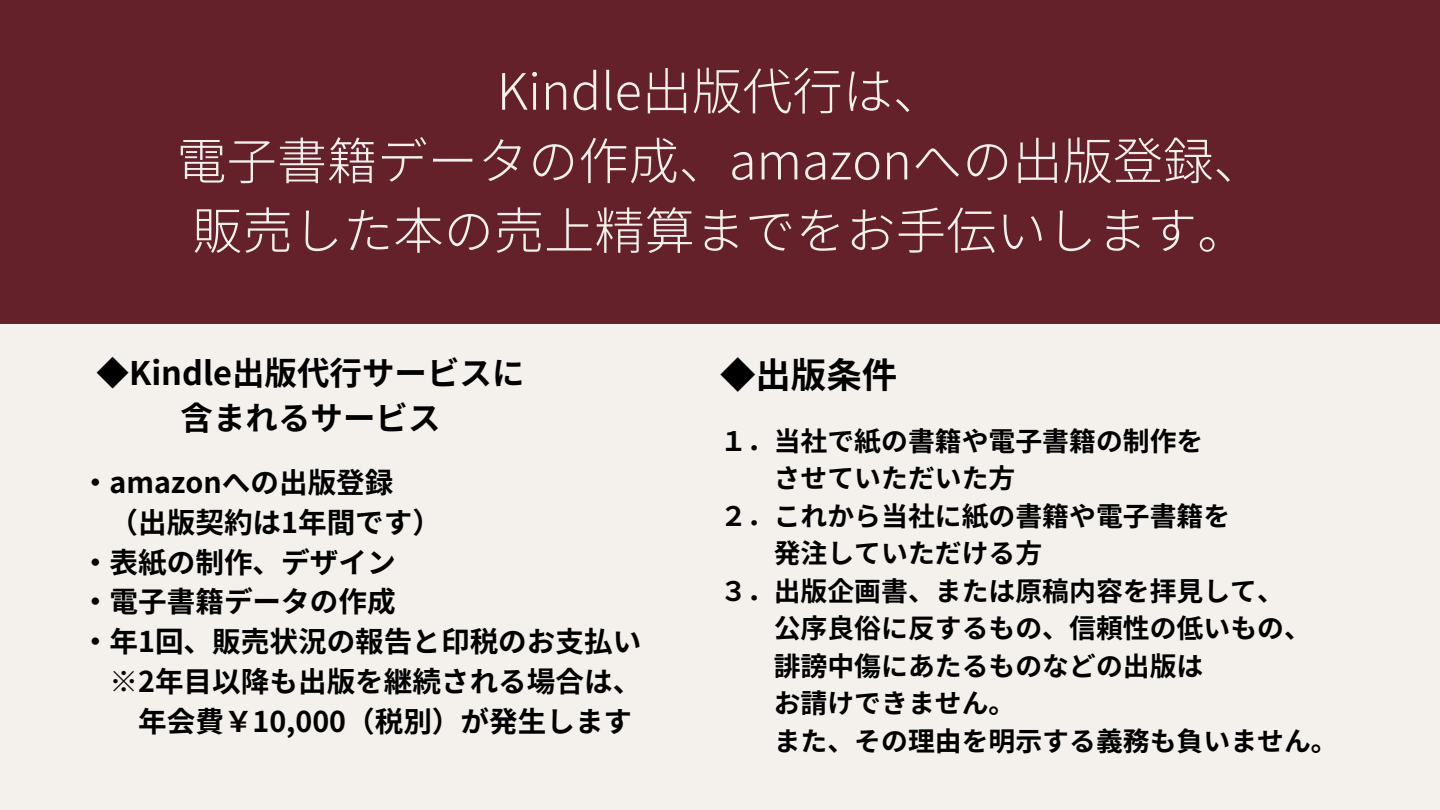
<style>
.page{position:relative;width:1440px;height:810px;background:#f4f1ed}
.page>*{position:absolute;margin:0;border:0;box-sizing:border-box;transform-origin:0 0}
.t1{font:300 50.2px "Source Han Sans JP";color:#f4f1ed}
.t2{font:700 35.5px "Source Han Sans JP";color:#000}
.t3{font:700 32.5px/45px "Source Han Sans JP";color:#000;text-align:center}
.t4{font:700 28.6px "Source Han Sans JP";color:#000}
.t5{font:700 26.9px "Source Han Sans JP";color:#000}
</style>
<div class="page">
<div style="left:0;top:0;width:1440px;height:323px;background:#65212a"></div>
<p class="t1" style="left:497px;top:51px;width:448px">Kindle出版代行は、</p>
<p class="t1" style="left:176px;top:121px;width:1089px">電子書籍データの作成、amazonへの出版登録、</p>
<p class="t1" style="left:192px;top:191px;width:1057px">販売した本の売上精算までをお手伝いします。</p>
<p class="t3" style="left:97px;top:349px;width:430px">◆Kindle出版代行サービスに含まれるサービス</p>
<p class="t4" style="left:81px;top:460px;width:314px">・amazonへの出版登録</p>
<p class="t4" style="left:110px;top:500px;width:333px">（出版契約は1年間です）</p>
<p class="t4" style="left:81px;top:539px;width:316px">・表紙の制作、デザイン</p>
<p class="t4" style="left:81px;top:579px;width:316px">・電子書籍データの作成</p>
<p class="t4" style="left:81px;top:619px;width:562px">・年1回、販売状況の報告と印税のお支払い</p>
<p class="t4" style="left:110px;top:659px;width:533px">※2年目以降も出版を継続される場合は、</p>
<p class="t4" style="left:138px;top:698px;width:496px">年会費￥10,000（税別）が発生します</p>
<p class="t2" style="left:720px;top:347px;width:179px">◆出版条件</p>
<p class="t5" style="left:720px;top:419px;width:485px">１．当社で紙の書籍や電子書籍の制作を</p>
<p class="t5" style="left:774px;top:457px;width:241px">させていただいた方</p>
<p class="t5" style="left:720px;top:494px;width:512px">２．これから当社に紙の書籍や電子書籍を</p>
<p class="t5" style="left:774px;top:532px;width:268px">発注していただける方</p>
<p class="t5" style="left:720px;top:569px;width:566px">３．出版企画書、または原稿内容を拝見して、</p>
<p class="t5" style="left:774px;top:607px;width:539px">公序良俗に反するもの、信頼性の低いもの、</p>
<p class="t5" style="left:774px;top:644px;width:431px">誹謗中傷にあたるものなどの出版は</p>
<p class="t5" style="left:774px;top:682px;width:243px">お請けできません。</p>
<p class="t5" style="left:774px;top:719px;width:566px">また、その理由を明示する義務も負いません。</p>
</div>
